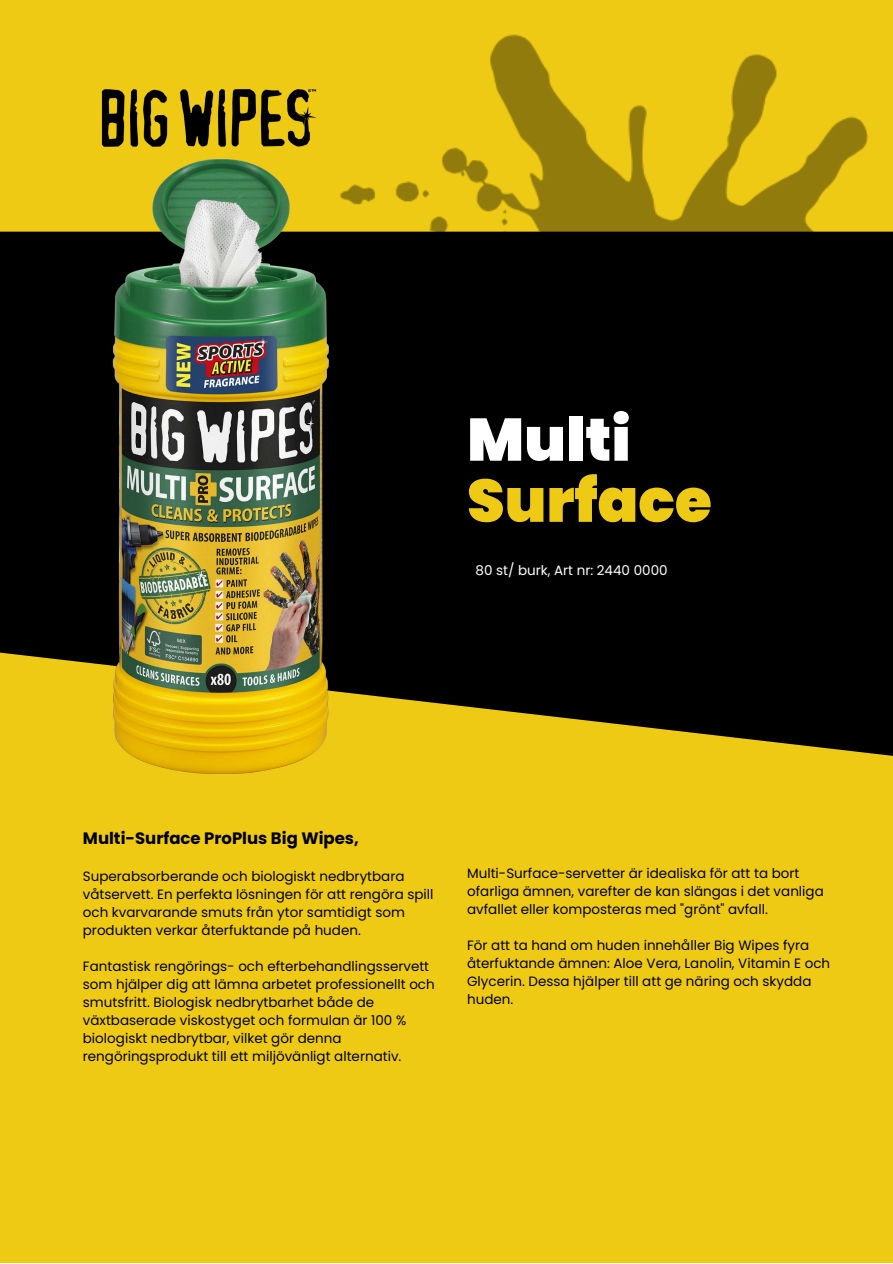
<style>
.page{position:relative;width:893px;height:1264px;background:#fff}
.page>*{position:absolute;margin:0;border:0;box-sizing:border-box;transform-origin:0 0}
.t1{font:900 60px "Poppins";color:#eeca15}
.t2{font:900 60px "Poppins";color:#fff}
.t3{font:700 16.5px "Poppins";color:#000}
.t4{font:13.5px/18px "Poppins";color:#000}
.t5{font:13.5px "Poppins";color:#fff}
</style>
<div class="page">
<div style="left:0;top:0;width:892px;height:1262px;background:#eeca15"></div>
<div style="left:462px;top:238px;width:430px;height:518px;background:#000"></div>
<img style="left:101px;top:89px;width:171px;height:56px">
<img style="left:272px;top:34px;width:620px;height:204px">
<img style="left:0;top:145px;width:462px;height:630px">
<p class="t2" style="left:467px;top:398px;width:165px">Multi</p>
<p class="t1" style="left:467px;top:459px;width:246px">Surface</p>
<p class="t5" style="left:475px;top:560px;width:194px">80 st/ burk, Art nr: 2440 0000</p>
<p class="t3" style="left:83px;top:826px;width:277px">Multi-Surface ProPlus Big Wipes,</p>
<p class="t4" style="left:83px;top:867px;width:352px">Superabsorberande och biologiskt nedbrytbara våtservett. En perfekta lösningen för att rengöra spill och kvarvarande smuts från ytor samtidigt som produkten verkar återfuktande på huden.</p>
<p class="t4" style="left:83px;top:957px;width:353px">Fantastisk rengörings- och efterbehandlingsservett som hjälper dig att lämna arbetet professionellt och smutsfritt. Biologisk nedbrytbarhet både de växtbaserade viskostyget och formulan är 100 % biologiskt nedbrytbar, vilket gör denna rengöringsprodukt till ett miljövänligt alternativ.</p>
<p class="t4" style="left:467px;top:864px;width:358px">Multi-Surface-servetter är idealiska för att ta bort ofarliga ämnen, varefter de kan slängas i det vanliga avfallet eller komposteras med "grönt" avfall.</p>
<p class="t4" style="left:467px;top:936px;width:364px">För att ta hand om huden innehåller Big Wipes fyra återfuktande ämnen: Aloe Vera, Lanolin, Vitamin E och Glycerin. Dessa hjälper till att ge näring och skydda huden.</p>
</div>
